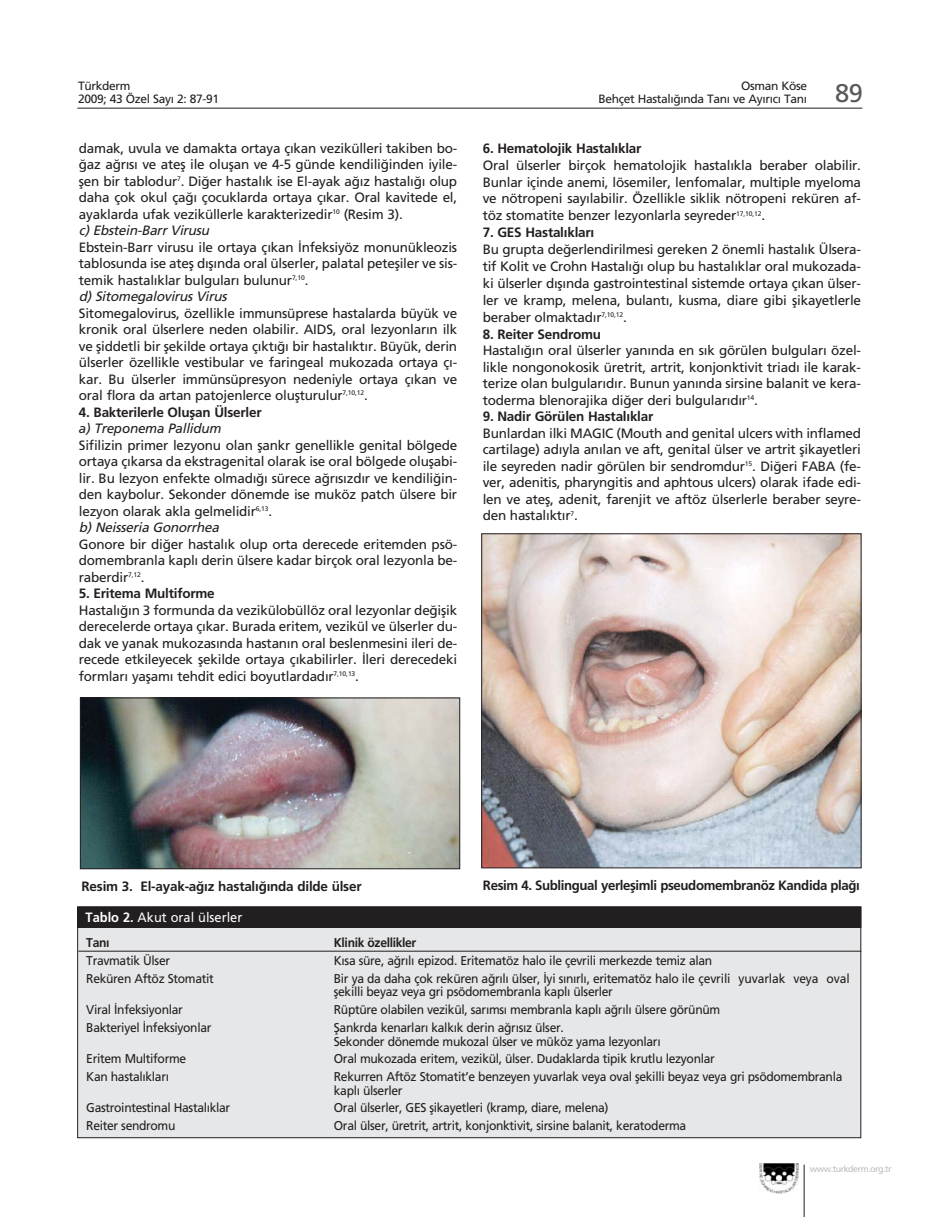
<style>
.page{position:relative;width:940px;height:1217px;background:#fff}
.page>*{position:absolute;margin:0;border:0;box-sizing:border-box;transform-origin:0 0}
.t1{font:25.5px "Frutiger";color:#58595b}
.t2{font:13.5px/16.5px "Frutiger";letter-spacing:-.015em;color:#231f20;text-align:justify}
.t3{font:700 13.5px "Frutiger";letter-spacing:-.015em;color:#231f20}
.t4{font:13.5px "Frutiger";color:#fff;scale:.95 1}
.t5{font:italic 13.5px "Frutiger";letter-spacing:-.015em;color:#231f20}
.t6{font:12.75px/13.5px "Frutiger";letter-spacing:-.03em;color:#231f20;scale:.95 1}
.t7{font:700 12.75px "Frutiger";letter-spacing:-.03em;color:#231f20;scale:.95 1}
.t8{font:12px/13.5px "Frutiger";letter-spacing:-.03em;color:#231f20;text-align:right}
.t9{font:9px "Frutiger";letter-spacing:-.055em;color:#bbbdc0}
.s1{font-style:italic}
.s2{font-weight:700}
</style>
<div class="page">
<hr style="left:77px;top:108px;width:785px;height:1px;background:#231f20">
<img style="left:759px;top:1163px;width:39px;height:30px">
<hr style="left:804px;top:1164px;width:1px;height:52px;background:#231f20">
<div style="left:78px;top:907px;width:782px;height:230px;background:#e6e7e8"></div>
<div style="left:78px;top:906px;width:782px;height:21px;background:#231f20"></div>
<div style="left:77px;top:906px;width:784px;height:21px;border:1px solid #231f20"></div>
<hr style="left:78px;top:950px;width:783px;height:1px;background:#231f20">
<img style="left:82px;top:699px;width:376px;height:167px">
<div style="left:80px;top:697px;width:380px;height:171px;border:1px solid #231f20"></div>
<img style="left:483px;top:535px;width:376px;height:330px">
<div style="left:481px;top:533px;width:380px;height:334px;border:1px solid #231f20"></div>
<p class="t8" style="left:78px;top:80px;width:143px;text-align:left">Türkderm<br>2009; 43 Özel Say› 2: 87-91</p>
<h1 class="t1" style="left:835px;top:83px;width:29px">89</h1>
<p class="t8" style="left:598px;top:80px;width:210px">Osman Köse<br>Behçet Hastal›¤›nda Tan› ve Ay›r›c› Tan›</p>
<p class="t2" style="left:79px;top:141px;width:380px;text-align:left">damak, uvula ve damakta ortaya ç›kan vezikülleri takiben bo-¤az a¤r›s› ve atefl ile oluflan ve 4-5 günde kendili¤inden iyile&shy;flen bir tablodur<sup>7</sup>. Di¤er hastal›k ise El-ayak a¤›z hastal›¤› olup daha çok okul ça¤› çocuklarda ortaya ç›kar. Oral kavitede el, ayaklarda ufak veziküllerle karakterizedir<sup>10</sup> (Resim 3).<br><span class="s1">c) Ebstein-Barr Virusu</span></p>
<p class="t2" style="left:79px;top:240px;width:380px;text-align:left">Ebstein-Barr virusu ile ortaya ç›kan ‹nfeksiyöz monunükleozis tablosunda ise atefl d›fl›nda oral ülserler, palatal petefliler ve sis&shy;temik hastal›klar bulgular› bulunur<sup>7,10</sup>.<br><span class="s1">d) Sitomegalovirus Virus</span></p>
<p class="t2" style="left:79px;top:306px;width:380px">Sitomegalovirus, özellikle immunsüprese hastalarda büyük ve kronik oral ülserlere neden olabilir. AIDS, oral lezyonlar›n ilk ve fliddetli bir flekilde ortaya ç›kt›¤› bir hastal›kt›r. Büyük, derin ülserler özellikle vestibular ve faringeal mukozada ortaya ç›- kar. Bu ülserler immünsüpresyon nedeniyle ortaya ç›kan ve oral flora da artan patojenlerce oluflturulur<sup>7,10,12</sup>.</p>
<p class="t3" style="left:79px;top:406px;width:184px">4. Bakterilerle Oluflan Ülserler</p>
<p class="t5" style="left:79px;top:423px;width:144px">a) Treponema Pallidum</p>
<p class="t2" style="left:79px;top:438px;width:380px;text-align:left">Sifilizin primer lezyonu olan flankr genellikle genital bölgede ortaya ç›karsa da ekstragenital olarak ise oral bölgede oluflabi&shy;lir. Bu lezyon enfekte olmad›¤› sürece a¤r›s›zd›r ve kendili¤in&shy;den kaybolur. Sekonder dönemde ise muköz patch ülsere bir lezyon olarak akla gelmelidir<sup>6,13</sup>.<br><span class="s1">b) Neisseria Gonorrhea</span></p>
<p class="t2" style="left:79px;top:537px;width:380px">Gonore bir di¤er hastal›k olup orta derecede eritemden psö&shy;domembranla kapl› derin ülsere kadar birçok oral lezyonla be&shy;raberdir<sup>7,12</sup>.</p>
<p class="t3" style="left:79px;top:588px;width:137px">5. Eritema Multiforme</p>
<p class="t2" style="left:79px;top:603px;width:380px">Hastal›¤›n 3 formunda da vezikülobüllöz oral lezyonlar de¤iflik derecelerde ortaya ç›kar. Burada eritem, vezikül ve ülserler du&shy;dak ve yanak mukozas›nda hastan›n oral beslenmesini ileri de&shy;recede etkileyecek flekilde ortaya ç›kabilirler. ‹leri derecedeki formlar› yaflam› tehdit edici boyutlardad›r<sup>7,10,13</sup>.</p>
<p class="t3" style="left:483px;top:142px;width:160px">6. Hematolojik Hastal›klar</p>
<p class="t2" style="left:483px;top:157px;width:380px;line-height:17px">Oral ülserler birçok hematolojik hastal›kla beraber olabilir.<br>Bunlar içinde anemi, lösemiler, lenfomalar, multiple myeloma ve nötropeni say›labilir. Özellikle siklik nötropeni reküren af&shy;töz stomatite benzer lezyonlarla seyreder<sup>17,10,12</sup>.</p>
<p class="t3" style="left:483px;top:227px;width:113px">7. GES Hastal›klar›</p>
<p class="t2" style="left:483px;top:242px;width:380px;line-height:17px">Bu grupta de¤erlendirilmesi gereken 2 önemli hastal›k Ülsera&shy;tif Kolit ve Crohn Hastal›¤› olup bu hastal›klar oral mukozada&shy;ki ülserler d›fl›nda gastrointestinal sistemde ortaya ç›kan ülser&shy;ler ve kramp, melena, bulant›, kusma, diare gibi flikayetlerle beraber olmaktad›r<sup>7,10,12</sup>.</p>
<p class="t3" style="left:483px;top:328px;width:120px">8. Reiter Sendromu</p>
<p class="t2" style="left:483px;top:343px;width:380px">Hastal›¤›n oral ülserler yan›nda en s›k görülen bulgular› özel&shy;likle nongonokosik üretrit, artrit, konjonktivit triad› ile karak&shy;terize olan bulgular›d›r. Bunun yan›nda sirsine balanit ve kera&shy;toderma blenorajika di¤er deri bulgular›d›r<sup>14</sup>.</p>
<p class="t3" style="left:483px;top:411px;width:172px">9. Nadir Görülen Hastal›klar</p>
<p class="t2" style="left:483px;top:426px;width:380px">Bunlardan ilki MAGIC (Mouth and genital ulcers with inflamed cartilage) ad›yla an›lan ve aft, genital ülser ve artrit flikayetleri ile seyreden nadir görülen bir sendromdur<sup>15</sup>. Di¤eri FABA (fe&shy;ver, adenitis, pharyngitis and aphtous ulcers) olarak ifade edi&shy;len ve atefl, adenit, farenjit ve aftöz ülserlerle beraber seyre&shy;den hastal›kt›r<sup>7</sup>.</p>
<p class="t3" style="left:82px;top:880px;width:281px">Resim 3. El-ayak-a¤›z hastal›¤›nda dilde ülser</p>
<p class="t3" style="left:483px;top:879px;width:378px">Resim 4. Sublingual yerleflimli pseudomembranöz Kandida pla¤›</p>
<p class="t4" style="left:86px;top:911px;width:167px"><span class="s2">Tablo 2.</span> Akut oral ülserler</p>
<p class="t7" style="left:86px;top:937px;width:26px">Tan›</p>
<p class="t7" style="left:334px;top:937px;width:88px">Klinik özellikler</p>
<p class="t6" style="left:86px;top:954px;width:90px">Travmatik Ülser</p>
<p class="t6" style="left:334px;top:954px;width:400px">K›sa süre, a¤r›l› epizod. Eritematöz halo ile çevrili merkezde temiz alan</p>
<p class="t6" style="left:86px;top:972px;width:136px">Reküren Aftöz Stomatit</p>
<p class="t6" style="left:334px;top:972px;width:544px">Bir ya da daha çok reküren a¤r›l› ülser, ‹yi s›n›rl›, eritematöz halo ile çevrili yuvarlak veya oval flekilli beyaz veya gri psödomembranla kapl› ülserler</p>
<p class="t6" style="left:86px;top:1003px;width:103px">Viral ‹nfeksiyonlar</p>
<p class="t6" style="left:334px;top:1003px;width:408px">Rüptüre olabilen vezikül, sar›ms› membranla kapl› a¤r›l› ülsere görünüm</p>
<p class="t6" style="left:86px;top:1021px;width:133px">Bakteriyel ‹nfeksiyonlar</p>
<p class="t6" style="left:334px;top:1021px;width:345px">fiankrda kenarlar› kalk›k derin a¤r›s›z ülser.<br>Sekonder dönemde mukozal ülser ve müköz yama lezyonlar›</p>
<p class="t6" style="left:86px;top:1052px;width:107px">Eritem Multiforme</p>
<p class="t6" style="left:334px;top:1052px;width:402px">Oral mukozada eritem, vezikül, ülser. Dudaklarda tipik krutlu lezyonlar</p>
<p class="t6" style="left:86px;top:1070px;width:89px">Kan hastal›klar›</p>
<p class="t6" style="left:334px;top:1070px;width:537px">Rekurren Aftöz Stomatit’e benzeyen yuvarlak veya oval flekilli beyaz veya gri psödomembranla kapl› ülserler</p>
<p class="t6" style="left:86px;top:1101px;width:153px">Gastrointestinal Hastal›klar</p>
<p class="t6" style="left:334px;top:1101px;width:291px">Oral ülserler, GES flikayetleri (kramp, diare, melena)</p>
<p class="t6" style="left:86px;top:1119px;width:95px">Reiter sendromu</p>
<p class="t6" style="left:334px;top:1119px;width:372px">Oral ülser, üretrit, artrit, konjonktivit, sirsine balanit, keratoderma</p>
<p class="t9" style="left:810px;top:1164px;width:83px">www.turkderm.org.tr</p>
</div>
